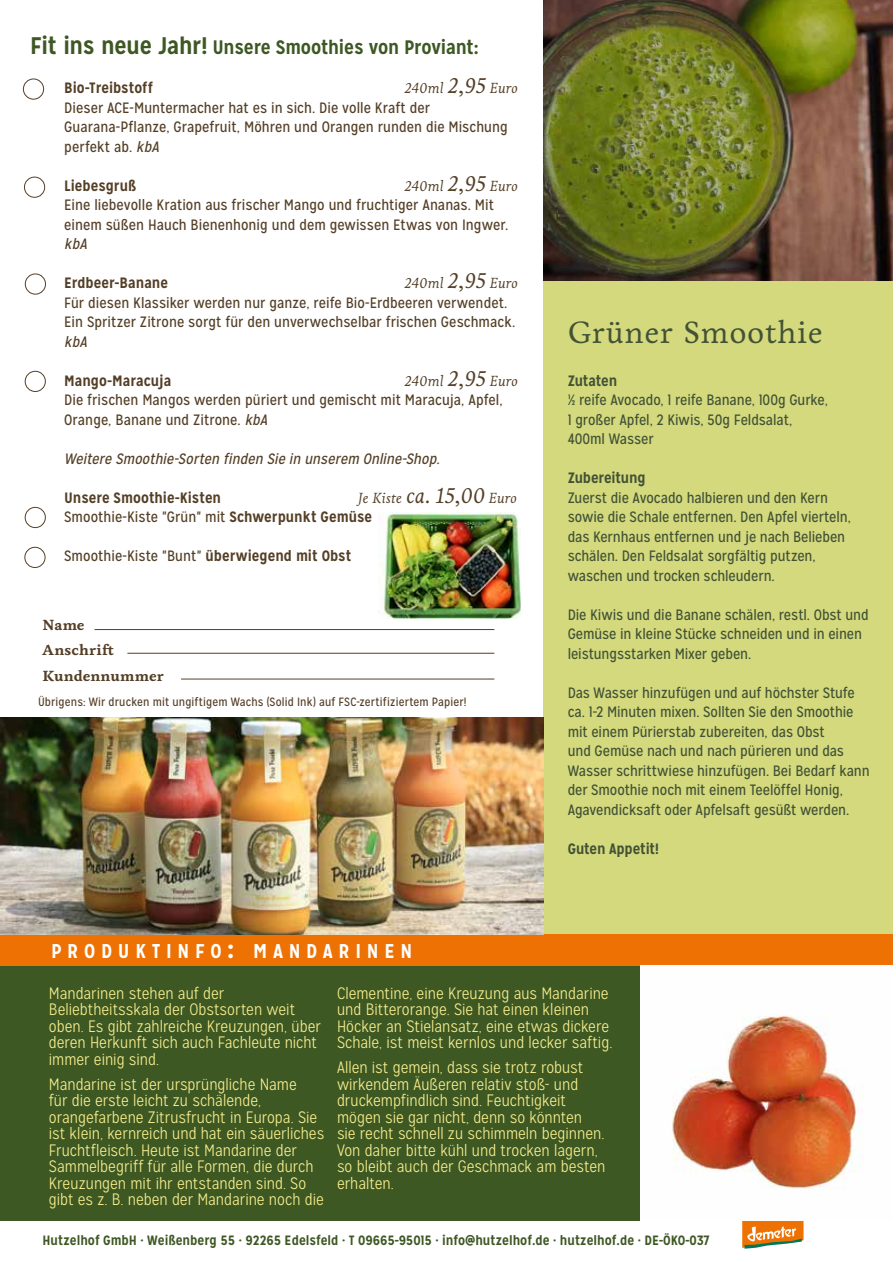
<style>
.page{position:relative;width:893px;height:1263px;background:#fff}
.page>*{position:absolute;margin:0;border:0;box-sizing:border-box;transform-origin:0 0}
.t1{font:31.5px "Livory";letter-spacing:.02em;color:#425235}
.t2{font:700 19.95px "Mission Gothic";letter-spacing:.285em;color:#fff}
.t3{font:700 19.5px "Mission Gothic";letter-spacing:-.01em;color:#3e5824}
.t4{font:300 16.5px/16.5px "Mission Gothic";color:#faf08f}
.t5{font:15px/19.5px "Mission Gothic";letter-spacing:-.005em;color:#425235}
.t6{font:15px/19.5px "Mission Gothic";color:#543f26}
.t7{font:700 15px "Mission Gothic";color:#543f26}
.t8{font:italic 15px "Livory";color:#543f26}
.t9{font:italic 15px "Mission Gothic";color:#543f26}
.t10{font:700 15px "Mission Gothic";letter-spacing:-.01em;color:#425235}
.t11{font:700 15px/25.5px "Livory";letter-spacing:.01em;color:#543f26}
.t12{font:700 13.5px "Mission Gothic";color:#3e5824}
.t13{font:12px "Mission Gothic";letter-spacing:.01em;color:#543f26}
.s1{font-size:24px}
.s2{font-size:22.5px}
.s3{font-style:italic}
.s4{font-weight:700}
.s5{font-size:28.5px}
</style>
<div class="page">
<div style="left:0;top:951px;width:893px;height:269px;background:#3e5824"></div>
<div style="left:543px;top:8px;width:350px;height:926px;background:#d4d97e"></div>
<div style="left:23px;top:79px;width:21px;height:21px;border:1px solid #543f26;border-radius:50%"></div>
<hr style="left:181px;top:679px;width:313px;height:1px;background:#543f26">
<hr style="left:127px;top:653px;width:367px;height:1px;background:#543f26">
<hr style="left:94px;top:629px;width:400px;height:1px;background:#543f26">
<div style="left:0;top:934px;width:893px;height:32px;background:#ee7203"></div>
<svg style="left:742px;top:1221px;width:61px;height:28px"></svg>
<img style="left:543px;top:0;width:350px;height:281px">
<div style="left:24px;top:177px;width:21px;height:21px;border:1px solid #543f26;border-radius:50%"></div>
<div style="left:25px;top:273px;width:21px;height:22px;border:1px solid #543f26;border-radius:50%"></div>
<img style="left:640px;top:966px;width:253px;height:254px">
<div style="left:25px;top:507px;width:21px;height:21px;border:1px solid #543f26;border-radius:50%"></div>
<div style="left:25px;top:371px;width:21px;height:21px;border:1px solid #543f26;border-radius:50%"></div>
<img style="left:0;top:717px;width:543px;height:217px">
<div style="left:24px;top:547px;width:22px;height:21px;border:1px solid #543f26;border-radius:50%"></div>
<img style="left:378px;top:513px;width:143px;height:105px">
<p class="t3" style="left:30px;top:35px;width:450px"><span class="s1">Fit ins neue Jahr!</span> Unsere Smoothies von Proviant:</p>
<p class="t7" style="left:64px;top:78px;width:90px">Bio-Treibstoff</p>
<p class="t8" style="left:405px;top:79px;width:115px">240ml <span class="s2">2,95</span> Euro</p>
<p class="t6" style="left:64px;top:98px;width:445px">Dieser ACE-Muntermacher hat es in sich. Die volle Kraft der<br>Guarana-Pflanze, Grapefruit, Möhren und Orangen runden die Mischung perfekt ab. <span class="s3">kbA</span></p>
<p class="t7" style="left:64px;top:176px;width:74px">Liebesgruß</p>
<p class="t8" style="left:405px;top:177px;width:115px">240ml <span class="s2">2,95</span> Euro</p>
<p class="t6" style="left:64px;top:195px;width:445px">Eine liebevolle Kration aus frischer Mango und fruchtiger Ananas. Mit einem süßen Hauch Bienenhonig und dem gewissen Etwas von Ingwer.</p>
<p class="t9" style="left:64px;top:235px;width:28px">kbA</p>
<p class="t7" style="left:64px;top:273px;width:105px">Erdbeer-Banane</p>
<p class="t8" style="left:405px;top:274px;width:115px">240ml <span class="s2">2,95</span> Euro</p>
<p class="t6" style="left:64px;top:293px;width:452px">Für diesen Klassiker werden nur ganze, reife Bio-Erdbeeren verwendet.<br>Ein Spritzer Zitrone sorgt für den unverwechselbar frischen Geschmack.</p>
<p class="t9" style="left:64px;top:332px;width:28px">kbA</p>
<p class="t7" style="left:64px;top:371px;width:109px">Mango-Maracuja</p>
<p class="t8" style="left:405px;top:372px;width:115px">240ml <span class="s2">2,95</span> Euro</p>
<p class="t6" style="left:64px;top:390px;width:440px">Die frischen Mangos werden püriert und gemischt mit Maracuja, Apfel,<br>Orange, Banane und Zitrone. <span class="s3">kbA</span></p>
<p class="t9" style="left:64px;top:449px;width:380px">Weitere Smoothie-Sorten finden Sie in unserem Online-Shop.</p>
<p class="t7" style="left:64px;top:488px;width:158px">Unsere Smoothie-Kisten</p>
<p class="t8" style="left:358px;top:489px;width:161px">Je Kiste <span class="s2">ca. 15,00</span> Euro</p>
<p class="t6" style="left:64px;top:507px;width:309px">Smoothie-Kiste "Grün" mit <span class="s4">Schwerpunkt Gemüse</span></p>
<p class="t6" style="left:64px;top:546px;width:289px">Smoothie-Kiste "Bunt" <span class="s4">überwiegend mit Obst</span></p>
<p class="t11" style="left:43px;top:612px;width:123px">Name<br>Anschrift<br>Kundennummer</p>
<p class="t13" style="left:38px;top:695px;width:430px">Übrigens: Wir drucken mit ungiftigem Wachs (Solid Ink) auf FSC-zertifiziertem Papier!</p>
<p class="t2" style="left:51px;top:938px;width:360px">PRODUKTIN FO<span class="s5">:</span> MAN DARIN EN</p>
<h1 class="t1" style="left:568px;top:313px;width:257px">Grüner Smoothie</h1>
<p class="t10" style="left:568px;top:371px;width:51px">Zutaten</p>
<p class="t5" style="left:568px;top:390px;width:262px">½ reife Avocado, 1 reife Banane, 100g Gurke,<br>1 großer Apfel, 2 Kiwis, 50g Feldsalat,<br>400ml Wasser</p>
<p class="t10" style="left:568px;top:468px;width:79px">Zubereitung</p>
<p class="t5" style="left:568px;top:488px;width:285px">Zuerst die Avocado halbieren und den Kern sowie die Schale entfernen. Den Apfel vierteln, das Kernhaus entfernen und je nach Belieben schälen. Den Feldsalat sorgfältig putzen, waschen und trocken schleudern.</p>
<p class="t5" style="left:568px;top:605px;width:303px">Die Kiwis und die Banane schälen, restl. Obst und<br>Gemüse in kleine Stücke schneiden und in einen leistungsstarken Mixer geben.</p>
<p class="t5" style="left:568px;top:683px;width:304px">Das Wasser hinzufügen und auf höchster Stufe ca. 1-2 Minuten mixen. Sollten Sie den Smoothie mit einem Pürierstab zubereiten, das Obst<br>und Gemüse nach und nach pürieren und das Wasser schrittwiese hinzufügen. Bei Bedarf kann der Smoothie noch mit einem Teelöffel Honig, Agavendicksaft oder Apfelsaft gesüßt werden.</p>
<p class="t10" style="left:568px;top:839px;width:93px">Guten Appetit!</p>
<p class="t4" style="left:49px;top:985px;width:273px">Mandarinen stehen auf der Beliebtheitsskala der Obstsorten weit oben. Es gibt zahlreiche Kreuzungen, über deren Herkunft sich auch Fachleute nicht immer einig sind.</p>
<p class="t4" style="left:49px;top:1076px;width:277px">Mandarine ist der ursprüngliche Name<br>für die erste leicht zu schälende, orangefarbene Zitrusfrucht in Europa. Sie ist klein, kernreich und hat ein säuerliches Fruchtfleisch. Heute ist Mandarine der Sammelbegriff für alle Formen, die durch Kreuzungen mit ihr entstanden sind. So gibt es z. B. neben der Mandarine noch die</p>
<p class="t4" style="left:337px;top:985px;width:277px">Clementine, eine Kreuzung aus Mandarine und Bitterorange. Sie hat einen kleinen Höcker an Stielansatz, eine etwas dickere Schale, ist meist kernlos und lecker saftig.</p>
<p class="t4" style="left:337px;top:1059px;width:270px">Allen ist gemein, dass sie trotz robust wirkendem Äußeren relativ stoß- und druckempfindlich sind. Feuchtigkeit mögen sie gar nicht, denn so könnten<br>sie recht schnell zu schimmeln beginnen.<br>Von daher bitte kühl und trocken lagern, so bleibt auch der Geschmack am besten erhalten.</p>
<p class="t12" style="left:43px;top:1231px;width:668px">Hutzelhof GmbH · Weißenberg 55 · 92265 Edelsfeld · T 09665-95015 · info@hutzelhof.de · hutzelhof.de · DE-ÖKO-037</p>
</div>
